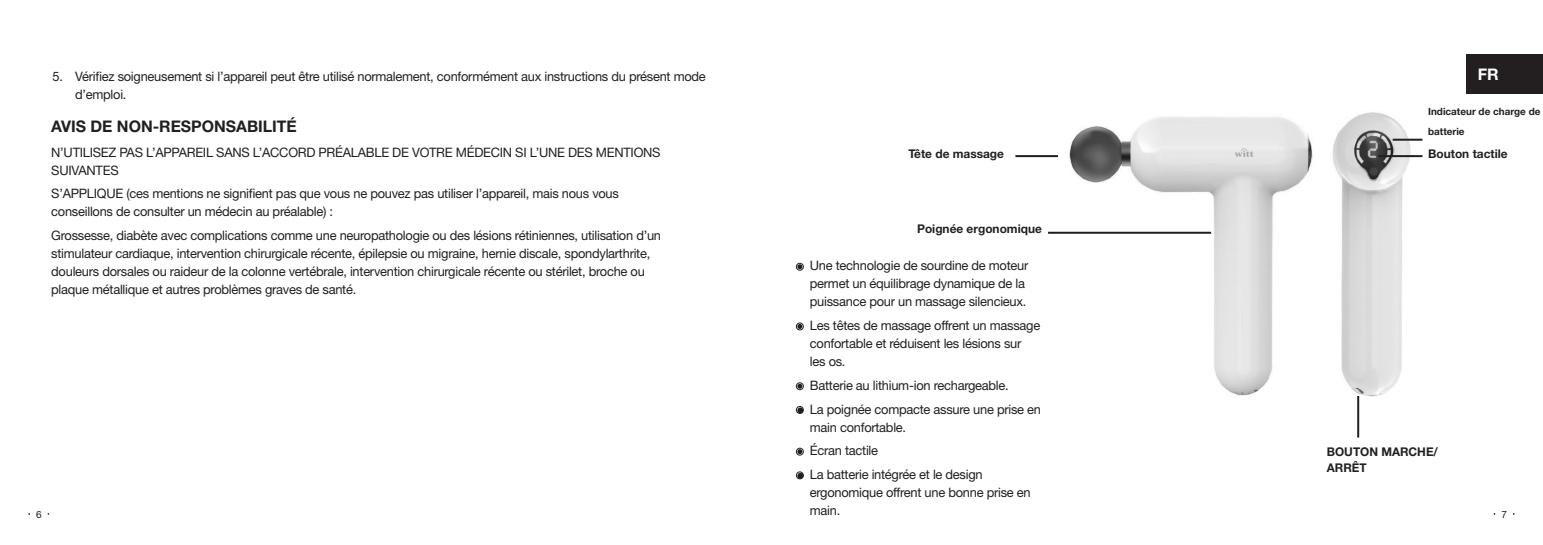
<style>
.page{position:relative;width:1543px;height:545px;background:#fff}
.page>*{position:absolute;margin:0;border:0;box-sizing:border-box;transform-origin:0 0}
.t1{font:700 16px "Helvetica Neue LT Pro";color:#231f20}
.t2{font:700 16px "Helvetica Neue LT Pro";color:#fff}
.t3{font:13px/18px "Helvetica Neue LT Pro";letter-spacing:-.02em;color:#231f20}
.t4{font:700 12px/16px "Helvetica Neue LT Pro";color:#231f20}
.t5{font:700 10px/20px "Helvetica Neue LT Pro";color:#231f20}
.t6{font:10px "Helvetica Neue LT Pro";color:#231f20}
</style>
<div class="page">
<div style="left:796px;top:263px;width:7px;height:7px;border:1px solid #231f20;border-radius:50%"></div>
<svg style="left:797px;top:264px;width:5px;height:5px"></svg>
<div style="left:796px;top:322px;width:7px;height:8px;border:1px solid #231f20;border-radius:50%"></div>
<svg style="left:797px;top:324px;width:5px;height:5px"></svg>
<div style="left:796px;top:382px;width:7px;height:7px;border:1px solid #231f20;border-radius:50%"></div>
<svg style="left:797px;top:383px;width:5px;height:5px"></svg>
<div style="left:796px;top:406px;width:7px;height:7px;border:1px solid #231f20;border-radius:50%"></div>
<svg style="left:797px;top:407px;width:6px;height:6px"></svg>
<div style="left:796px;top:447px;width:7px;height:8px;border:1px solid #231f20;border-radius:50%"></div>
<svg style="left:797px;top:449px;width:5px;height:5px"></svg>
<div style="left:796px;top:471px;width:7px;height:7px;border:1px solid #231f20;border-radius:50%"></div>
<svg style="left:797px;top:472px;width:6px;height:6px"></svg>
<div style="left:1466px;top:54px;width:76px;height:40px;background:#231f20"></div>
<img style="left:1064px;top:112px;width:352px;height:285px">
<hr style="left:1015px;top:155px;width:42px;height:2px;background:#231f20">
<hr style="left:1356px;top:395px;width:2px;height:42px;background:#231f20">
<hr style="left:1392px;top:139px;width:30px;height:2px;background:#231f20">
<hr style="left:1378px;top:155px;width:44px;height:2px;background:#231f20">
<hr style="left:1047px;top:231px;width:163px;height:2px;background:#231f20">
<p class="t2" style="left:1477px;top:64px;width:23px">FR</p>
<p class="t5" style="left:1427px;top:101px;width:114px">Indicateur de charge de batterie</p>
<p class="t4" style="left:1427px;top:145px;width:81px">Bouton tactile</p>
<p class="t3" style="left:75px;top:67px;width:632px;text-indent:-23px">5. Vérifiez soigneusement si l’appareil peut être utilisé normalement, conformément aux instructions du présent mode d’emploi.</p>
<p class="t1" style="left:51px;top:116px;width:247px">AVIS DE NON-RESPONSABILITÉ</p>
<p class="t3" style="left:51px;top:142px;width:610px">N’UTILISEZ PAS L’APPAREIL SANS L’ACCORD PRÉALABLE DE VOTRE MÉDECIN SI L’UNE DES MENTIONS<br>SUIVANTES</p>
<p class="t3" style="left:51px;top:184px;width:569px">S’APPLIQUE (ces mentions ne signifient pas que vous ne pouvez pas utiliser l’appareil, mais nous vous conseillons de consulter un médecin au préalable) :</p>
<p class="t3" style="left:51px;top:226px;width:611px">Grossesse, diabète avec complications comme une neuropathologie ou des lésions rétiniennes, utilisation d’un stimulateur cardiaque, intervention chirurgicale récente, épilepsie ou migraine, hernie discale, spondylarthrite, douleurs dorsales ou raideur de la colonne vertébrale, intervention chirurgicale récente ou stérilet, broche ou plaque métallique et autres problèmes graves de santé.</p>
<p class="t4" style="left:908px;top:145px;width:97px">Tête de massage</p>
<p class="t4" style="left:917px;top:220px;width:126px">Poignée ergonomique</p>
<p class="t3" style="left:809px;top:256px;width:220px">Une technologie de sourdine de moteur permet un équilibrage dynamique de la puissance pour un massage silencieux.</p>
<p class="t3" style="left:809px;top:316px;width:232px">Les têtes de massage offrent un massage confortable et réduisent les lésions sur les os.</p>
<p class="t3" style="left:809px;top:375px;width:200px">Batterie au lithium-ion rechargeable.</p>
<p class="t3" style="left:809px;top:399px;width:233px">La poignée compacte assure une prise en main confortable.</p>
<p class="t3" style="left:809px;top:441px;width:70px">Écran tactile</p>
<p class="t3" style="left:809px;top:464px;width:222px">La batterie intégrée et le design ergonomique offrent une bonne prise en main.</p>
<p class="t4" style="left:1326px;top:443px;width:113px">BOUTON MARCHE/<br>ARRÊT</p>
<p class="t6" style="left:36px;top:508px;width:7px">6</p>
<p class="t6" style="left:1500px;top:508px;width:7px">7</p>
</div>
